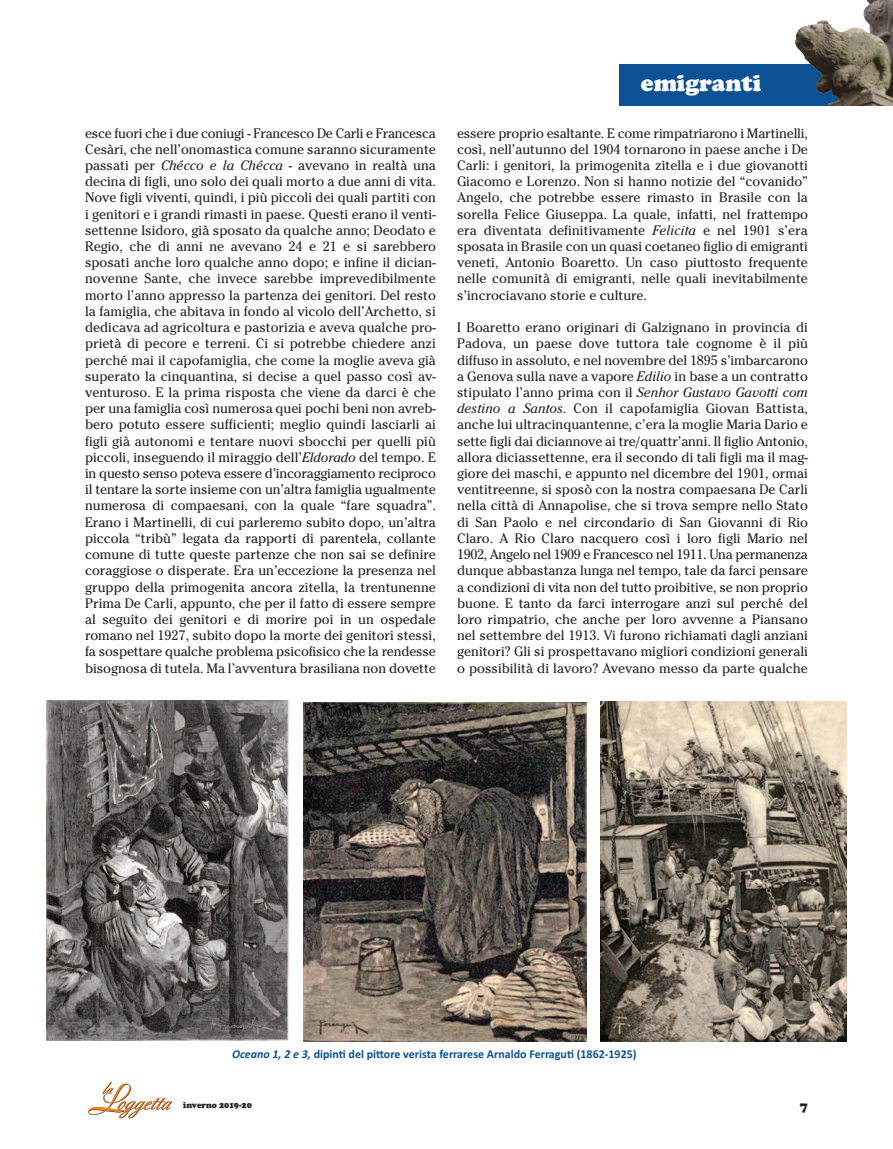
<style>
.page{position:relative;width:893px;height:1149px;background:#fff}
.page>*{position:absolute;margin:0;border:0;box-sizing:border-box;transform-origin:0 0}
.t1{font:900 24px "Cooper";color:#fff}
.t2{font:13.5px/16.2px "Cheltenham S Si";color:#231f20;text-align:justify}
.t3{font:900 13.5px "Cooper";color:#231f20}
.t4{font:700 12px "Calibri";color:#0b5193}
.t5{font:900 9px "Cooper";color:#231f20;scale:.95 1}
.s1{font-style:italic}
</style>
<div class="page">
<svg style="left:88px;top:1082px;width:84px;height:35px"></svg>
<img style="left:47px;top:700px;width:241px;height:340px">
<img style="left:601px;top:701px;width:245px;height:339px">
<img style="left:303px;top:702px;width:283px;height:338px">
<div style="left:620px;top:64px;width:273px;height:42px;background:#0b5193"></div>
<img style="left:795px;top:0;width:98px;height:106px">
<p class="t1" style="left:641px;top:74px;width:122px">emigranti</p>
<p class="t2" style="left:85px;top:126px;width:352px">esce fuori che i due coniugi - Francesco De Carli e Francesca Cesàri, che nell’onomastica comune saranno sicuramente passati per <span class="s1">Chécco e la Chécca</span> - avevano in realtà una decina di figli, uno solo dei quali morto a due anni di vita.<br>Nove figli viventi, quindi, i più piccoli dei quali partiti con i genitori e i grandi rimasti in paese. Questi erano il venti&shy;settenne Isidoro, già sposato da qualche anno; Deodato e Regio, che di anni ne avevano 24 e 21 e si sarebbero sposati anche loro qualche anno dopo; e infine il dician&shy;novenne Sante, che invece sarebbe imprevedibilmente morto l’anno appresso la partenza dei genitori. Del resto la famiglia, che abitava in fondo al vicolo dell’Archetto, si dedicava ad agricoltura e pastorizia e aveva qualche pro&shy;prietà di pecore e terreni. Ci si potrebbe chiedere anzi perché mai il capofamiglia, che come la moglie aveva già superato la cinquantina, si decise a quel passo così av&shy;venturoso. E la prima risposta che viene da darci è che per una famiglia così numerosa quei pochi beni non avreb&shy;bero potuto essere sufficienti; meglio quindi lasciarli ai figli già autonomi e tentare nuovi sbocchi per quelli più piccoli, inseguendo il miraggio dell’<span class="s1">Eldorado</span> del tempo. E in questo senso poteva essere d’incoraggiamento reciproco il tentare la sorte insieme con un’altra famiglia ugualmente numerosa di compaesani, con la quale “fare squadra”.<br>Erano i Martinelli, di cui parleremo subito dopo, un’altra piccola “tribù” legata da rapporti di parentela, collante comune di tutte queste partenze che non sai se definire coraggiose o disperate. Era un’eccezione la presenza nel gruppo della primogenita ancora zitella, la trentunenne Prima De Carli, appunto, che per il fatto di essere sempre al seguito dei genitori e di morire poi in un ospedale romano nel 1927, subito dopo la morte dei genitori stessi, fa sospettare qualche problema psicofisico che la rendesse bisognosa di tutela. Ma l’avventura brasiliana non dovette</p>
<p class="t2" style="left:457px;top:126px;width:352px">essere proprio esaltante. E come rimpatriarono i Martinelli, così, nell’autunno del 1904 tornarono in paese anche i De Carli: i genitori, la primogenita zitella e i due giovanotti Giacomo e Lorenzo. Non si hanno notizie del “covanido” Angelo, che potrebbe essere rimasto in Brasile con la sorella Felice Giuseppa. La quale, infatti, nel frattempo era diventata definitivamente <span class="s1">Felicita</span> e nel 1901 s’era sposata in Brasile con un quasi coetaneo figlio di emigranti veneti, Antonio Boaretto. Un caso piuttosto frequente nelle comunità di emigranti, nelle quali inevitabilmente s’incrociavano storie e culture.</p>
<p class="t2" style="left:457px;top:320px;width:352px">I Boaretto erano originari di Galzignano in provincia di Padova, un paese dove tuttora tale cognome è il più diffuso in assoluto, e nel novembre del 1895 s’imbarcarono a Genova sulla nave a vapore <span class="s1">Edilio</span> in base a un contratto stipulato l’anno prima con il <span class="s1">Senhor Gustavo Gavotti com destino a Santos</span>. Con il capofamiglia Giovan Battista, anche lui ultracinquantenne, c’era la moglie Maria Dario e sette figli dai diciannove ai tre/quattr’anni. Il figlio Antonio, allora diciassettenne, era il secondo di tali figli ma il mag&shy;giore dei maschi, e appunto nel dicembre del 1901, ormai ventitreenne, si sposò con la nostra compaesana De Carli nella città di Annapolise, che si trova sempre nello Stato di San Paolo e nel circondario di San Giovanni di Rio Claro. A Rio Claro nacquero così i loro figli Mario nel 1902, Angelo nel 1909 e Francesco nel 1911. Una permanenza dunque abbastanza lunga nel tempo, tale da farci pensare a condizioni di vita non del tutto proibitive, se non proprio buone. E tanto da farci interrogare anzi sul perché del loro rimpatrio, che anche per loro avvenne a Piansano nel settembre del 1913. Vi furono richiamati dagli anziani genitori? Gli si prospettavano migliori condizioni generali o possibilità di lavoro? Avevano messo da parte qualche</p>
<p class="t4" style="left:232px;top:1049px;width:406px"><span class="s1">Oceano 1, 2 e 3,</span> dipinti del pittore verista ferrarese Arnaldo Ferraguti (1862-1925)</p>
<p class="t5" style="left:183px;top:1101px;width:74px">inverno 2019-20</p>
<p class="t3" style="left:800px;top:1101px;width:10px">7</p>
</div>
